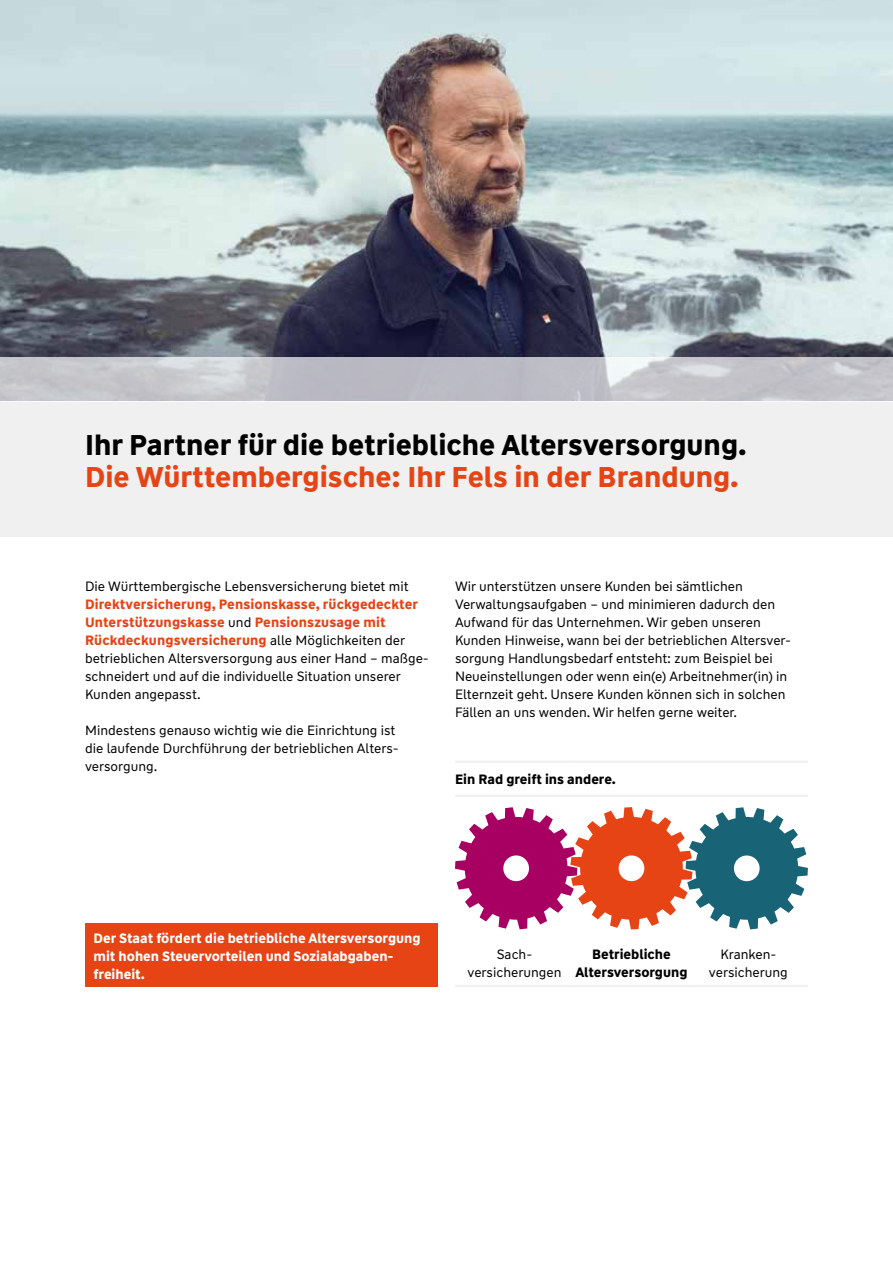
<style>
.page{position:relative;width:893px;height:1263px;background:#fff}
.page>*{position:absolute;margin:0;border:0;box-sizing:border-box;transform-origin:0 0}
.t1{font:700 28.5px "WW Type";color:#000}
.t2{font:700 28.5px "WW Type";color:#e64415}
.t3{font:13.5px/18px "WW Type";color:#000;text-align:center}
.t4{font:700 13.5px/18px "WW Type";color:#fff}
.t5{font:700 13.5px/18px "WW Type";color:#000;text-align:center}
.s1{font-weight:700;color:#e64415}
</style>
<div class="page">
<hr style="left:455px;top:761px;width:119px;height:2px;background:#f0f0f1">
<hr style="left:574px;top:761px;width:115px;height:2px;background:#f0f0f1">
<hr style="left:689px;top:761px;width:119px;height:2px;background:#f0f0f1">
<hr style="left:455px;top:795px;width:119px;height:2px;background:#f0f0f1">
<hr style="left:574px;top:795px;width:115px;height:2px;background:#f0f0f1">
<hr style="left:689px;top:795px;width:119px;height:2px;background:#f0f0f1">
<hr style="left:455px;top:985px;width:119px;height:2px;background:#f0f0f1">
<hr style="left:574px;top:985px;width:115px;height:2px;background:#f0f0f1">
<hr style="left:689px;top:985px;width:119px;height:2px;background:#f0f0f1">
<svg style="left:455px;top:807px;width:353px;height:122px"></svg>
<div style="left:85px;top:923px;width:353px;height:64px;background:#e64415"></div>
<img style="left:0;top:0;width:893px;height:357px">
<div style="left:0;top:401px;width:893px;height:136px;background:#f0f0f1"></div>
<svg style="left:0;top:357px;width:893px;height:44px;background:#c3c3ca"></svg>
<h1 class="t1" style="left:85px;top:426px;width:663px">Ihr Partner für die betriebliche Altersversorgung.</h1>
<h1 class="t2" style="left:85px;top:458px;width:655px">Die Württembergische: Ihr Fels in der Brandung.</h1>
<p class="t3" style="left:85px;top:577px;width:325px">Die Württembergische Lebensversicherung bietet mit</p>
<p class="t3" style="left:85px;top:595px;width:345px;text-align:left"><span class="s1">Direktversicherung, Pensionskasse, rückgedeckter Unterstützungskasse</span> und <span class="s1">Pensionszusage mit Rückdeckungsversicherung</span> alle Möglichkeiten der betrieblichen Altersversorgung aus einer Hand – maßge&shy;schneidert und auf die individuelle Situation unserer Kunden angepasst.</p>
<p class="t3" style="left:85px;top:721px;width:313px;text-align:justify">Mindestens genauso wichtig wie die Einrichtung ist die laufende Durchführung der betrieblichen Alters&shy;versorgung.</p>
<p class="t3" style="left:455px;top:577px;width:338px;text-align:left">Wir unterstützen unsere Kunden bei sämtlichen Verwaltungsaufgaben – und minimieren dadurch den Aufwand für das Unternehmen. Wir geben unseren Kunden Hinweise, wann bei der betrieblichen Altersver&shy;sorgung Handlungsbedarf entsteht: zum Beispiel bei Neueinstellungen oder wenn ein(e) Arbeitnehmer(in) in Elternzeit geht. Unsere Kunden können sich in solchen Fällen an uns wenden. Wir helfen gerne weiter.</p>
<p class="t5" style="left:455px;top:770px;width:162px">Ein Rad greift ins andere.</p>
<p class="t4" style="left:94px;top:929px;width:329px">Der Staat fördert die betriebliche Altersversorgung mit hohen Steuervorteilen und Sozialabgaben&shy;freiheit.</p>
<p class="t3" style="left:468px;top:946px;width:95px">Sach&shy;versicherungen</p>
<p class="t5" style="left:575px;top:946px;width:114px">Betriebliche<br>Altersversorgung</p>
<p class="t3" style="left:709px;top:946px;width:80px">Kranken&shy;versicherung</p>
</div>
